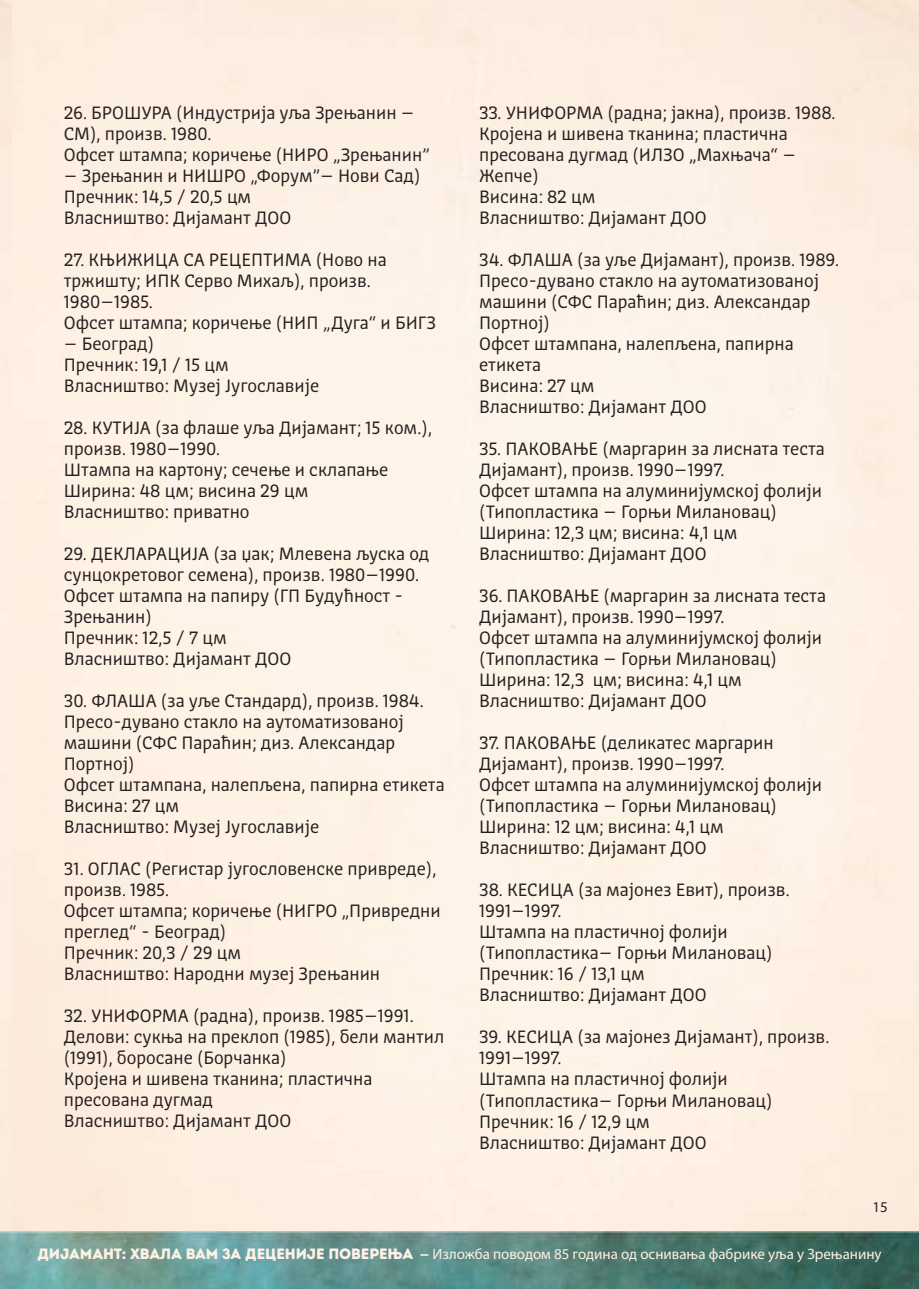
<style>
.page{position:relative;width:919px;height:1289px;background:#fff}
.page>*{position:absolute;margin:0;border:0;box-sizing:border-box;transform-origin:0 0}
.t1{font:18px/21px "Orto RNIDS";color:#241f1f}
.t2{font:15px "Myriad Pro";color:#fef1e5}
.t3{font:15px "Myriad Pro";color:#241f1f}
.s1{font-family:"Intro Rust Base"}
.s2{font-weight:700}
</style>
<div class="page">
<img style="left:0;top:1231px;width:918px;height:57px">
<p class="t1" style="left:64px;top:102px;width:367px">26. БРОШУРА (Индустрија уља Зрењанин –<br>СМ), произв. 1980.<br>Офсет штампа; коричење (НИРО „Зрењанин”</p>
<p class="t1" style="left:64px;top:165px;width:358px">– Зрењанин и НИШРО „Форум”– Нови Сад)<br>Пречник: 14,5 / 20,5 цм<br>Власништво: Дијамант ДОО</p>
<p class="t1" style="left:64px;top:249px;width:374px">27. КЊИЖИЦА СА РЕЦЕПТИМА (Ново на тржишту; ИПК Серво Михаљ), произв.<br>1980–1985.<br>Офсет штампа; коричење (НИП „Дуга“ и БИГЗ</p>
<p class="t1" style="left:64px;top:333px;width:257px">– Београд)<br>Пречник: 19,1 / 15 цм<br>Власништво: Музеј Југославије</p>
<p class="t1" style="left:64px;top:417px;width:369px">28. КУТИЈА (за флаше уља Дијамант; 15 ком.), произв. 1980–1990.<br>Штампа на картону; сечење и склапање<br>Ширина: 48 цм; висина 29 цм<br>Власништво: приватно</p>
<p class="t1" style="left:64px;top:543px;width:367px">29. ДЕКЛАРАЦИЈА (за џак; Млевена љуска од сунцокретовог семена), произв. 1980–1990.<br>Офсет штампа на папиру (ГП Будућност -<br>Зрењанин)<br>Пречник: 12,5 / 7 цм<br>Власништво: Дијамант ДОО</p>
<p class="t1" style="left:64px;top:690px;width:382px">30. ФЛАША (за уље Стандард), произв. 1984.<br>Пресо-дувано стакло на аутоматизованој машини (СФС Параћин; диз. Александар<br>Портној)<br>Офсет штампана, налепљена, папирна етикета<br>Висина: 27 цм<br>Власништво: Музеј Југославије</p>
<p class="t1" style="left:64px;top:858px;width:378px">31. ОГЛАС (Регистар југословенске привреде), произв. 1985.<br>Офсет штампа; коричење (НИГРО „Привредни преглед“ - Београд)<br>Пречник: 20,3 / 29 цм<br>Власништво: Народни музеј Зрењанин</p>
<p class="t1" style="left:64px;top:1005px;width:382px">32. УНИФОРМА (радна), произв. 1985–1991.<br>Делови: сукња на преклоп (1985), бели мантил (1991), боросане (Борчанка)<br>Кројена и шивена тканина; пластична пресована дугмад<br>Власништво: Дијамант ДОО</p>
<p class="t1" style="left:479px;top:102px;width:358px">33. УНИФОРМА (радна; јакна), произв. 1988.<br>Кројена и шивена тканина; пластична пресована дугмад (ИЛЗО „Махњача“ –<br>Жепче)<br>Висина: 82 цм<br>Власништво: Дијамант ДОО</p>
<p class="t1" style="left:479px;top:249px;width:361px">34. ФЛАША (за уље Дијамант), произв. 1989.<br>Пресо-дувано стакло на аутоматизованој машини (СФС Параћин; диз. Александар<br>Портној)<br>Офсет штампана, налепљена, папирна етикета<br>Висина: 27 цм<br>Власништво: Дијамант ДОО</p>
<p class="t1" style="left:479px;top:438px;width:347px">35. ПАКОВАЊЕ (маргарин за лисната теста Дијамант), произв. 1990–1997.<br>Офсет штампа на алуминијумској фолији (Типопластика – Горњи Милановац)<br>Ширина: 12,3 цм; висина: 4,1 цм Власништво: Дијамант ДОО</p>
<p class="t1" style="left:479px;top:585px;width:348px">36. ПАКОВАЊЕ (маргарин за лисната теста Дијамант), произв. 1990–1997.<br>Офсет штампа на алуминијумској фолији (Типопластика – Горњи Милановац)<br>Ширина: 12,3 цм; висина: 4,1 цм Власништво: Дијамант ДОО</p>
<p class="t1" style="left:479px;top:732px;width:344px">37. ПАКОВАЊЕ (деликатес маргарин<br>Дијамант), произв. 1990–1997.<br>Офсет штампа на алуминијумској фолији (Типопластика – Горњи Милановац)<br>Ширина: 12 цм; висина: 4,1 цм<br>Власништво: Дијамант ДОО</p>
<p class="t1" style="left:479px;top:879px;width:312px">38. КЕСИЦА (за мајонез Евит), произв.<br>1991–1997.<br>Штампа на пластичној фолији (Типопластика– Горњи Милановац)<br>Пречник: 16 / 13,1 цм<br>Власништво: Дијамант ДОО</p>
<p class="t1" style="left:479px;top:1026px;width:352px">39. КЕСИЦА (за мајонез Дијамант), произв.<br>1991–1997.<br>Штампа на пластичној фолији (Типопластика– Горњи Милановац)<br>Пречник: 16 / 12,9 цм<br>Власништво: Дијамант ДОО</p>
<p class="t3" style="left:872px;top:1197px;width:17px">15</p>
<p class="t2" style="left:37px;top:1244px;width:845px"><span class="s1">Дијамант: Хвала вам за деценије поверења</span> <span class="s2">-</span> Изложба поводом 85 година од оснивања фабрике уља у Зрењанину</p>
</div>
